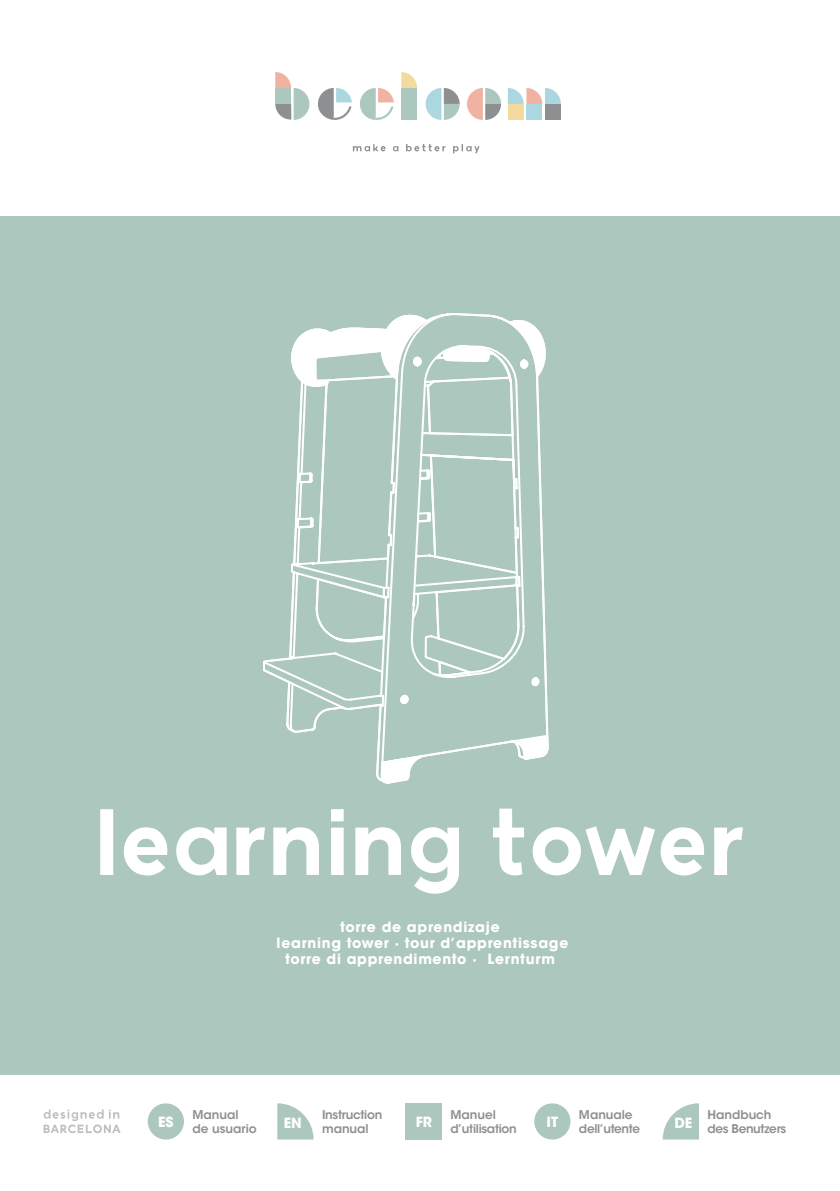
<style>
.page{position:relative;width:840px;height:1191px;background:#fff}
.page>*{position:absolute;margin:0;border:0;box-sizing:border-box;transform-origin:0 0}
.Interior{font:700 88px "Kotori Rose";color:#fff}
.Interior-2{font:700 14px "ITC Avant Garde Std";letter-spacing:.05em;color:#fff}
.Interior-3{font:600 12px "ITC Avant Garde Std";letter-spacing:-.025em;color:#8e8f91}
.Interior-4{font:600 12px "ITC Avant Garde Std";color:#8e8f91}
</style>
<div class="page">
<div style="left:0;top:216px;width:839px;height:858px;background:#acc7bd"></div>
<svg style="left:44px;top:1109px;width:76px;height:24px"></svg>
<div style="left:148px;top:1103px;width:36px;height:36px;background:#acc7bd;border-radius:50%"></div>
<div style="left:534px;top:1103px;width:36px;height:36px;background:#acc7bd;border-radius:50%"></div>
<svg style="left:277px;top:1103px;width:36px;height:36px"></svg>
<div style="left:405px;top:1103px;width:37px;height:36px;background:#acc7bd"></div>
<svg style="left:662px;top:1103px;width:36px;height:36px"></svg>
<svg style="left:263px;top:313px;width:286px;height:471px"></svg>
<svg style="left:352px;top:144px;width:33px;height:7px"></svg>
<svg style="left:393px;top:146px;width:5px;height:5px"></svg>
<svg style="left:406px;top:144px;width:39px;height:7px"></svg>
<svg style="left:453px;top:144px;width:26px;height:9px"></svg>
<svg style="left:425px;top:88px;width:34px;height:32px"></svg>
<svg style="left:467px;top:88px;width:34px;height:32px"></svg>
<div style="left:507px;top:104px;width:16px;height:16px;background:#f5da9e"></div>
<div style="left:526px;top:104px;width:16px;height:16px;background:#abd7e0"></div>
<div style="left:544px;top:104px;width:16px;height:16px;background:#8e8f91"></div>
<svg style="left:507px;top:88px;width:53px;height:16px"></svg>
<svg style="left:275px;top:72px;width:34px;height:48px"></svg>
<div style="left:401px;top:104px;width:16px;height:16px;background:#acc7bd"></div>
<div style="left:401px;top:88px;width:16px;height:16px;background:#acc7bd"></div>
<svg style="left:401px;top:72px;width:16px;height:16px"></svg>
<svg style="left:318px;top:88px;width:34px;height:32px"></svg>
<svg style="left:360px;top:88px;width:34px;height:32px"></svg>
<p class="Interior" style="left:94px;top:788px;width:653px">learning tower</p>
<p class="Interior-2" style="left:340px;top:917px;width:161px">torre de aprendizaje</p>
<p class="Interior-2" style="left:276px;top:933px;width:293px">learning tower · tour d’apprentissage</p>
<p class="Interior-2" style="left:285px;top:949px;width:271px">torre di apprendimento · Lernturm</p>
<p class="Interior-2" style="left:158px;top:1112px;width:17px">ES</p>
<p class="Interior-3" style="left:192px;top:1107px;width:47px">Manual</p>
<p class="Interior-4" style="left:192px;top:1121px;width:66px">de usuario</p>
<p class="Interior-2" style="left:284px;top:1113px;width:20px">EN</p>
<p class="Interior-3" style="left:322px;top:1107px;width:62px">Instruction</p>
<p class="Interior-3" style="left:322px;top:1121px;width:48px">manual</p>
<p class="Interior-2" style="left:415px;top:1112px;width:18px">FR</p>
<p class="Interior-3" style="left:450px;top:1107px;width:47px">Manuel</p>
<p class="Interior-3" style="left:450px;top:1121px;width:68px">d’utilisation</p>
<p class="Interior-2" style="left:546px;top:1112px;width:13px">IT</p>
<p class="Interior-4" style="left:578px;top:1107px;width:55px">Manuale</p>
<p class="Interior-3" style="left:578px;top:1121px;width:62px">dell’utente</p>
<p class="Interior-2" style="left:674px;top:1113px;width:19px">DE</p>
<p class="Interior-4" style="left:707px;top:1107px;width:66px">Handbuch</p>
<p class="Interior-3" style="left:707px;top:1121px;width:80px">des Benutzers</p>
</div>
